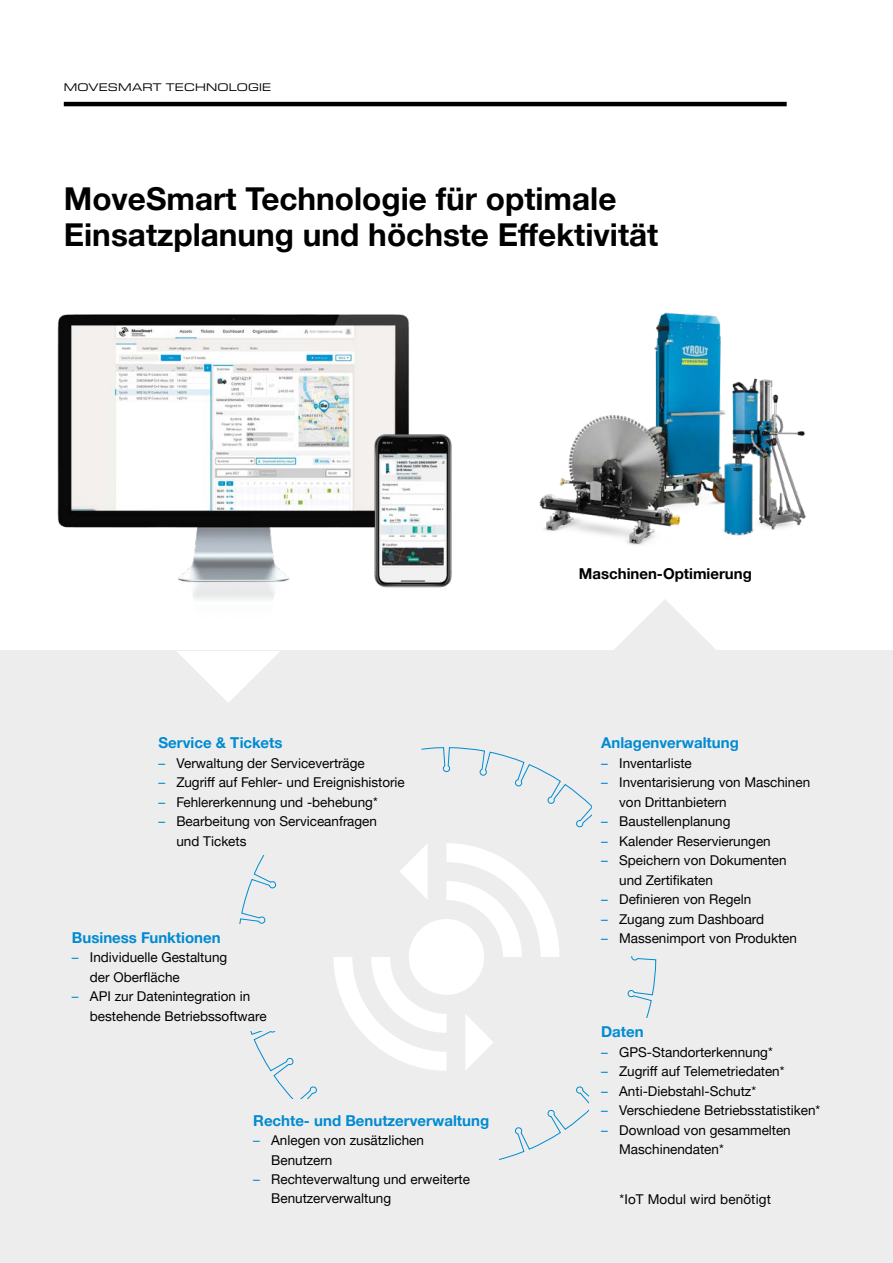
<style>
.page{position:relative;width:893px;height:1263px;background:#fff}
.page>*{position:absolute;margin:0;border:0;box-sizing:border-box;transform-origin:0 0}
.t1{font:700 31.5px/36px "Helvetica Neue LTW1 G";color:#000}
.t2{font:700 15px "Helvetica Neue LTW1 G";color:#008bd2}
.t3{font:700 15px "Helvetica Neue LTW1 G";color:#000}
.t4{font:13.5px/19.5px "Helvetica Neue LTW1 G";color:#000}
.t5{font:expanded 11.25px "Eurostile Next W1 G";letter-spacing:.02em;color:#000}
.s1{color:#008bd2}
</style>
<div class="page">
<hr style="left:64px;top:102px;width:723px;height:4px;background:#000">
<div style="left:0;top:651px;width:893px;height:612px;background:#ededed"></div>
<svg style="left:239px;top:747px;width:417px;height:413px"></svg>
<div style="left:245px;top:1099px;width:254px;height:124px;background:#ededed"></div>
<div style="left:590px;top:1018px;width:261px;height:137px;background:#ededed"></div>
<svg style="left:333px;top:843px;width:226px;height:228px"></svg>
<div style="left:63px;top:924px;width:218px;height:106px;background:#ededed"></div>
<svg style="left:613px;top:600px;width:104px;height:51px"></svg>
<svg style="left:177px;top:651px;width:103px;height:51px"></svg>
<img style="left:57px;top:314px;width:352px;height:286px">
<img style="left:370px;top:429px;width:82px;height:162px">
<img style="left:539px;top:312px;width:267px;height:233px">
<div style="left:593px;top:729px;width:161px;height:227px;background:#ededed"></div>
<svg style="left:286px;top:747px;width:136px;height:115px"></svg>
<div style="left:150px;top:729px;width:155px;height:126px;background:#ededed"></div>
<p class="t5" style="left:64px;top:80px;width:209px">MOVESMART TECHNOLOGIE</p>
<h1 class="t1" style="left:64px;top:180px;width:596px">MoveSmart Technologie für optimale<br>Einsatzplanung und höchste Effektivität</h1>
<p class="t2" style="left:158px;top:734px;width:126px">Service &amp; Tickets</p>
<p class="t4" style="left:158px;top:753px;width:208px"><span class="s1">–</span> Verwaltung der Serviceverträge</p>
<p class="t4" style="left:158px;top:772px;width:248px"><span class="s1">–</span> Zugriff auf Fehler- und Ereignishistorie</p>
<p class="t4" style="left:158px;top:792px;width:221px"><span class="s1">–</span> Fehlererkennung und -behebung*</p>
<p class="t4" style="left:176px;top:811px;width:202px;text-indent:-18px"><span class="s1">–</span> Bearbeitung von Serviceanfragen und Tickets</p>
<p class="t2" style="left:72px;top:928px;width:150px">Business Funktionen</p>
<p class="t4" style="left:90px;top:947px;width:139px;text-indent:-18px"><span class="s1">–</span> Individuelle Gestaltung der Oberfläche</p>
<p class="t4" style="left:90px;top:986px;width:178px;text-indent:-18px"><span class="s1">–</span> API zur Datenintegration in bestehende Betriebssoftware</p>
<p class="t2" style="left:253px;top:1111px;width:237px">Rechte- und Benutzerverwaltung</p>
<p class="t4" style="left:271px;top:1130px;width:154px;text-indent:-18px"><span class="s1">–</span> Anlegen von zusätzlichen<br>Benutzern</p>
<p class="t4" style="left:271px;top:1169px;width:200px;text-indent:-18px"><span class="s1">–</span> Rechteverwaltung und erweiterte<br>Benutzerverwaltung</p>
<p class="t3" style="left:579px;top:565px;width:174px">Maschinen-Optimierung</p>
<p class="t2" style="left:601px;top:734px;width:139px">Anlagenverwaltung</p>
<p class="t4" style="left:601px;top:753px;width:92px"><span class="s1">–</span> Inventarliste</p>
<p class="t4" style="left:619px;top:772px;width:193px;text-indent:-18px"><span class="s1">–</span> Inventarisierung von Maschinen von Drittanbietern</p>
<p class="t4" style="left:601px;top:811px;width:131px"><span class="s1">–</span> Baustellenplanung</p>
<p class="t4" style="left:601px;top:831px;width:171px"><span class="s1">–</span> Kalender Reservierungen</p>
<p class="t4" style="left:619px;top:850px;width:169px;text-indent:-18px"><span class="s1">–</span> Speichern von Dokumenten und Zertifikaten</p>
<p class="t4" style="left:601px;top:889px;width:152px"><span class="s1">–</span> Definieren von Regeln</p>
<p class="t4" style="left:601px;top:909px;width:165px"><span class="s1">–</span> Zugang zum Dashboard</p>
<p class="t4" style="left:601px;top:928px;width:197px"><span class="s1">–</span> Massenimport von Produkten</p>
<p class="t2" style="left:601px;top:1023px;width:44px">Daten</p>
<p class="t4" style="left:601px;top:1042px;width:173px"><span class="s1">–</span> GPS-Standorterkennung*</p>
<p class="t4" style="left:601px;top:1061px;width:185px"><span class="s1">–</span> Zugriff auf Telemetriedaten*</p>
<p class="t4" style="left:601px;top:1081px;width:157px"><span class="s1">–</span> Anti-Diebstahl-Schutz*</p>
<p class="t4" style="left:601px;top:1100px;width:221px"><span class="s1">–</span> Verschiedene Betriebsstatistiken*</p>
<p class="t4" style="left:619px;top:1120px;width:173px;text-indent:-18px"><span class="s1">–</span> Download von gesammelten<br>Maschinendaten*</p>
<p class="t4" style="left:619px;top:1190px;width:153px">*IoT Modul wird benötigt</p>
</div>
